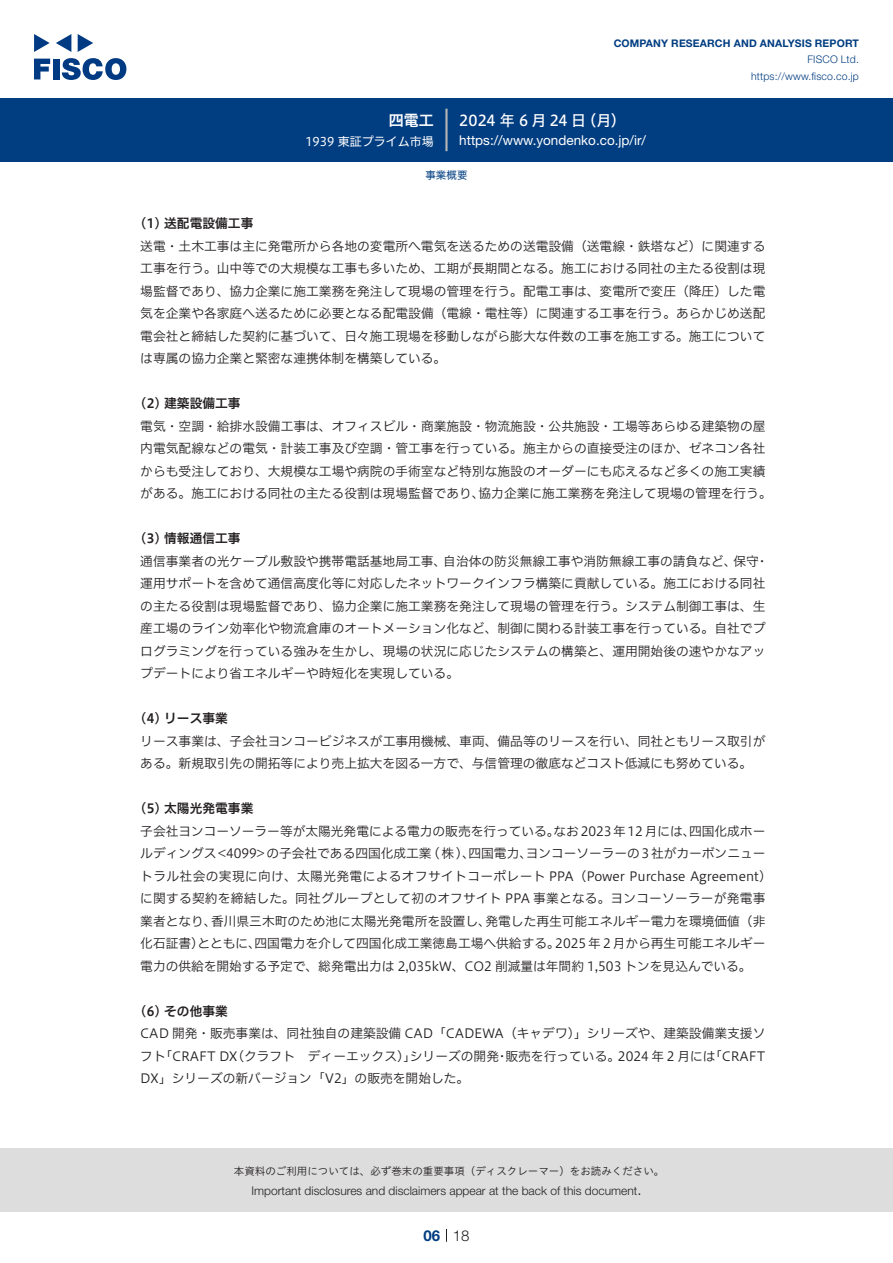
<style>
.page{position:relative;width:893px;height:1263px;background:#fff}
.page>*{position:absolute;margin:0;border:0;box-sizing:border-box;transform-origin:0 0}
.t1{font:15px "Hiragino UD Sans F Std N W5";letter-spacing:-.005em;color:#fff}
.t2{font:300 15px "Helvetica Neue LT Std";color:#231f20}
.t3{font:15px "Hiragino UD Sans F Std N W6";color:#fff}
.t4{font:700 15px "Helvetica Neue LT Std";color:#003d81}
.t5{font:13.5px "Helvetica Neue LT Std";color:#fff}
.本文3mm{font:12.75px/22.5px "Hiragino UD Sans F Std N W3";color:#231f20}
.本文3mm-2{font:12.75px "Hiragino UD Sans F Std N W3";letter-spacing:.025em;color:#231f20}
.小タイトル3mm{font:12.75px "Hiragino UD Sans F Std N W6";color:#231f20}
.t6{font:300 12px "Helvetica Neue LT Std";color:#231f20}
.t7{font:12px "Hiragino UD Sans F Std N W4";color:#fff}
.t8{font:10.5px "Hiragino UD Sans Std W3";color:#231f20}
.t9{font:700 10.5px "Helvetica Neue LT Std";letter-spacing:.015em;color:#003d81}
.t10{font:300 10.5px/16.5px "Helvetica Neue LT Std";letter-spacing:.015em;color:#003d81;text-align:right}
.ヘッダー{font:10.5px "Hiragino UD Sans F Std N W4";color:#003d81}
</style>
<div class="page">
<div style="left:0;top:1148px;width:893px;height:64px;background:#ddd"></div>
<svg style="left:34px;top:59px;width:16px;height:20px"></svg>
<div style="left:53px;top:59px;width:6px;height:20px;background:#003a83"></div>
<svg style="left:62px;top:58px;width:64px;height:22px"></svg>
<svg style="left:34px;top:34px;width:16px;height:18px"></svg>
<svg style="left:78px;top:34px;width:15px;height:18px"></svg>
<svg style="left:56px;top:34px;width:15px;height:18px"></svg>
<div style="left:0;top:98px;width:893px;height:64px;background:#003d81"></div>
<hr style="left:445px;top:109px;width:3px;height:42px;background:#b5b5b6">
<svg style="left:446px;top:1229px;width:1px;height:13px"></svg>
<p class="t3" style="left:389px;top:109px;width:46px">四電工</p>
<p class="t7" style="left:305px;top:132px;width:130px">1939 東証プライム市場</p>
<p class="t9" style="left:614px;top:37px;width:247px">COMPANY RESEARCH AND ANALYSIS REPORT</p>
<p class="t10" style="left:751px;top:51px;width:109px">FISCO Ltd. https://www.fisco.co j p.</p>
<p class="t1" style="left:581px;top:109px;width:46px">（月(</p>
<p class="t1" style="left:459px;top:109px;width:128px">2024 年 6 月 24 日</p>
<p class="t5" style="left:459px;top:132px;width:188px">https://www.yondenko. c o j p. /i r/</p>
<p class="ヘッダー" style="left:425px;top:167px;width:43px">事業概要</p>
<p class="小タイトル3mm" style="left:140px;top:214px;width:115px">1( ) 送配電設備工事</p>
<p class="本文3mm" style="left:140px;top:234px;width:627px;text-align:justify">送電・土木工事は主に発電所から各地の変電所へ電気を送るための送電設備（送電線・鉄塔など）に関連する工事を行う。山中等での大規模な工事も多いため、工期が長期間となる。施工における同社の主たる役割は現場監督であり、協力企業に施工業務を発注して現場の管理を行う。配電工事は、変電所で変圧（降圧）した電気を企業や各家庭へ送るために必要となる配電設備（電線・電柱等）に関連する工事を行う。あらかじめ送配電会社と締結した契約に基づいて、日々施工現場を移動しながら膨大な件数の工事を施工する。施工については専属の協力企業と緊密な連携体制を構築している。</p>
<p class="小タイトル3mm" style="left:140px;top:394px;width:102px">2( ) 建築設備工事</p>
<p class="本文3mm" style="left:140px;top:414px;width:627px">電気・空調・給排水設備工事は、オフィスビル・商業施設・物流施設・公共施設・工場等あらゆる建築物の屋</p>
<p class="本文3mm" style="left:140px;top:436px;width:627px">内電気配線などの電気・計装工事及び空調・管工事を行っている。施主からの直接受注のほか、ゼネコン各社</p>
<p class="本文3mm" style="left:140px;top:459px;width:627px">からも受注しており、大規模な工場や病院の手術室など特別な施設のオーダーにも応えるなど多くの施工実績</p>
<p class="本文3mm" style="left:478px;top:481px;width:295px">協力企業に施工業務を発注して現場の管理を行う。</p>
<p class="本文3mm" style="left:140px;top:481px;width:346px">がある。施工における同社の主たる役割は現場監督であり、</p>
<p class="小タイトル3mm" style="left:140px;top:529px;width:102px">3( ) 情報通信工事</p>
<p class="本文3mm" style="left:140px;top:549px;width:627px">通信事業者の光ケーブル敷設や携帯電話基地局工事、<br>運用サポートを含めて通信高度化等に対応したネットワークインフラ構築に貢献している。施工における同社の主たる役割は現場監督であり、協力企業に施工業務を発注して現場の管理を行う。システム制御工事は、生産工場のライン効率化や物流倉庫のオートメーション化など、制御に関わる計装工事を行っている。自社でプログラミングを行っている強みを生かし、現場の状況に応じたシステムの構築と、運用開始後の速やかなアップデートにより省エネルギーや時短化を実現している。</p>
<p class="小タイトル3mm" style="left:140px;top:709px;width:89px">4( ) リース事業</p>
<p class="本文3mm" style="left:140px;top:729px;width:627px">リース事業は、子会社ヨンコービジネスが工事用機械、車両、備品等のリースを行い、同社ともリース取引がある。新規取引先の開拓等により売上拡大を図る一方で、与信管理の徹底などコスト低減にも努めている。</p>
<p class="小タイトル3mm" style="left:140px;top:799px;width:115px">5( ) 太陽光発電事業</p>
<p class="本文3mm" style="left:689px;top:819px;width:78px">四国化成ホー</p>
<p class="本文3mm" style="left:443px;top:549px;width:295px">自治体の防災無線工事や消防無線工事の請負など、</p>
<p class="本文3mm" style="left:733px;top:549px;width:27px">保守</p>
<p class="本文3mm" style="left:756px;top:549px;width:14px">・</p>
<p class="本文3mm" style="left:526px;top:819px;width:241px;text-indent:-385px">子会社ヨンコーソーラー等が太陽光発電による電力の販売を行っている。<br>ヨンコーソーラーの3社がカーボンニュー</p>
<p class="本文3mm" style="left:554px;top:819px;width:143px">なお2023年12月には、</p>
<p class="本文3mm" style="left:140px;top:841px;width:336px">ルディングス&lt;4099&gt;の子会社である四国化成工業( 株)、</p>
<p class="本文3mm-2" style="left:140px;top:866px;width:633px">トラル社会の実現に向け、太陽光発電によるオフサイトコーポレート PPA（Power Purchase Agreement(</p>
<p class="本文3mm" style="left:140px;top:886px;width:627px">に関する契約を締結した。同社グループとして初のオフサイト PPA 事業となる。ヨンコーソーラーが発電事</p>
<p class="本文3mm" style="left:486px;top:909px;width:281px">発電した再生可能エネルギー電力を環境価値（非</p>
<p class="本文3mm" style="left:468px;top:841px;width:65px">四国電力、</p>
<p class="本文3mm" style="left:211px;top:909px;width:281px">香川県三木町のため池に太陽光発電所を設置し、</p>
<p class="本文3mm" style="left:140px;top:909px;width:78px">業者となり、</p>
<p class="本文3mm" style="left:555px;top:931px;width:212px">2025 年 2 月から再生可能エネルギー</p>
<p class="本文3mm" style="left:140px;top:931px;width:613px">化石証書）<br>電力の供給を開始する予定で、総発電出力は 2,035kW、CO2 削減量は年間約 1,503 トンを見込んでいる。</p>
<p class="小タイトル3mm" style="left:140px;top:1001px;width:89px">6( ) その他事業</p>
<p class="本文3mm" style="left:140px;top:1021px;width:627px;text-align:right">CAD 開発・販売事業は、同社独自の建築設備 CAD「CADEWA（キャデワ）」シリーズや、建築設備業支援ソ「CRAFT</p>
<p class="本文3mm" style="left:255px;top:931px;width:307px">四国電力を介して四国化成工業徳島工場へ供給する。</p>
<p class="本文3mm" style="left:197px;top:931px;width:65px">とともに、</p>
<p class="本文3mm" style="left:410px;top:1044px;width:91px">シリーズの開発</p>
<p class="本文3mm" style="left:231px;top:1044px;width:186px">（クラフト　ディーエックス）」</p>
<p class="本文3mm" style="left:618px;top:1044px;width:99px">2024 年 2 月には</p>
<p class="本文3mm" style="left:159px;top:1044px;width:80px">「CRAFT DX</p>
<p class="本文3mm" style="left:505px;top:1044px;width:116px">販売を行っている。</p>
<p class="本文3mm" style="left:140px;top:1044px;width:331px">フト<br>DX」シリーズの新バージョン「V2」の販売を開始した。</p>
<p class="本文3mm" style="left:496px;top:1044px;width:14px">・</p>
<p class="t8" style="left:234px;top:1163px;width:432px">本資料のご利用については、必ず巻末の重要事項（ディスクレーマー）をお読みください。</p>
<p class="t2" style="left:637px;top:1180px;width:6px">.</p>
<p class="t6" style="left:251px;top:1183px;width:387px">Important disclosures and disclaimers appear at the back of this document</p>
<p class="t4" style="left:423px;top:1226px;width:18px">06</p>
<p class="t2" style="left:453px;top:1226px;width:18px">18</p>
</div>
